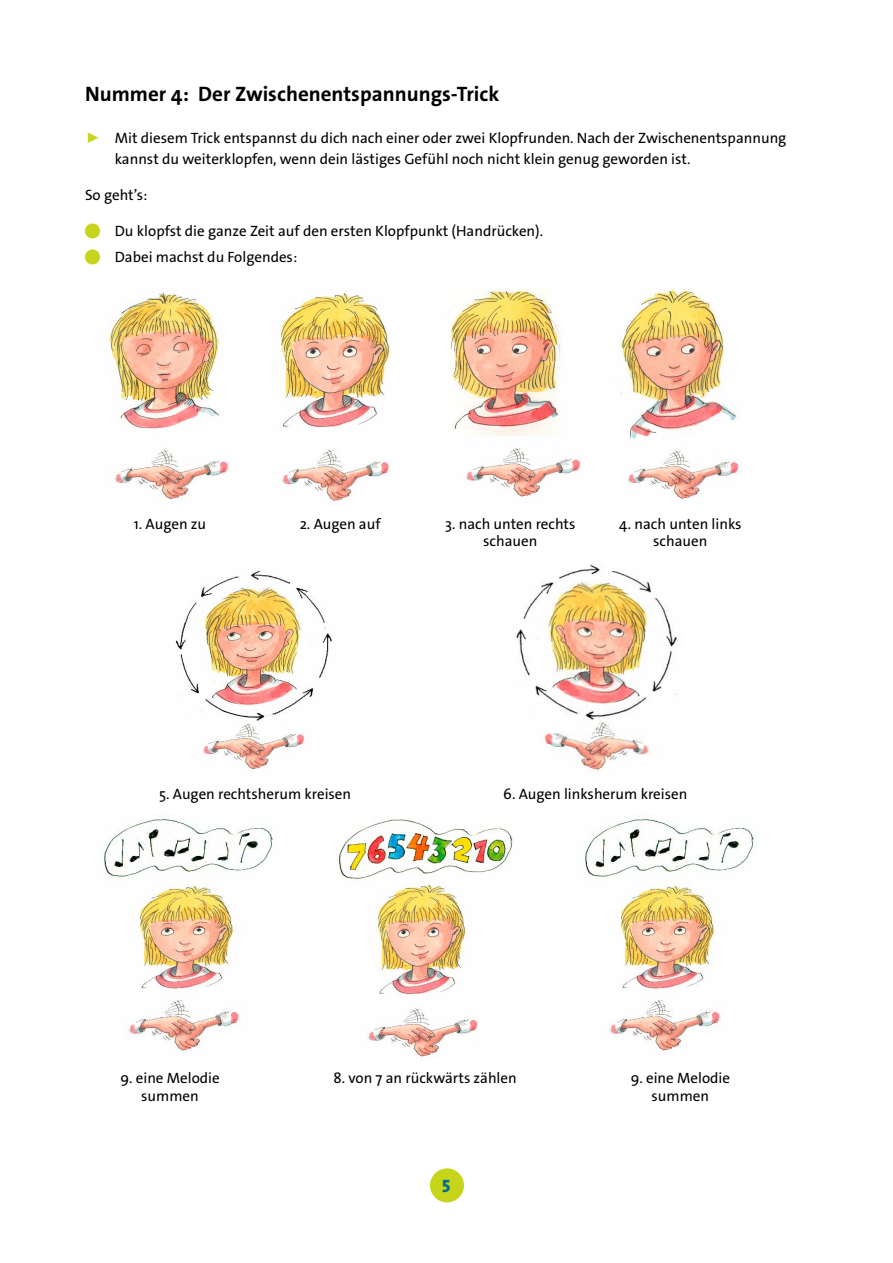
<style>
.page{position:relative;width:893px;height:1263px;background:#fff}
.page>*{position:absolute;margin:0;border:0;box-sizing:border-box;transform-origin:0 0}
.t1{font:700 21px "The Sans Os F";color:#000}
.t2{font:800 18px "The Sans Os F";color:#006e8e}
.t3{font:15px/17.2px "The Sans Os F";color:#000;text-align:center}
.s1{color:#c7d41c}
</style>
<div class="page">
<div style="left:430px;top:1168px;width:34px;height:34px;background:#c7d41c;border-radius:50%"></div>
<img style="left:109px;top:292px;width:120px;height:208px">
<img style="left:280px;top:291px;width:110px;height:211px">
<img style="left:448px;top:289px;width:133px;height:208px">
<img style="left:620px;top:289px;width:119px;height:210px">
<img style="left:175px;top:570px;width:157px;height:200px">
<img style="left:516px;top:565px;width:161px;height:207px">
<img style="left:103px;top:818px;width:170px;height:233px">
<img style="left:337px;top:819px;width:176px;height:238px">
<img style="left:584px;top:818px;width:170px;height:233px">
<h1 class="t1" style="left:85px;top:80px;width:416px">Nummer 4: Der Zwischenentspannungs-Trick</h1>
<p class="t3" style="left:115px;top:128px;width:673px;line-height:21px;text-align:left;text-indent:-30px"><span class="s1">▶</span> Mit diesem Trick entspannst du dich nach einer oder zwei Klopfrunden. Nach der Zwischenentspannung kannst du weiterklopfen, wenn dein lästiges Gefühl noch nicht klein genug geworden ist.</p>
<p class="t3" style="left:85px;top:187px;width:64px">So geht’s:</p>
<p class="t3" style="left:85px;top:223px;width:460px"><span class="s1">●</span> Du klopfst die ganze Zeit auf den ersten Klopfpunkt (Handrücken).</p>
<p class="t3" style="left:85px;top:248px;width:214px"><span class="s1">●</span> Dabei machst du Folgendes:</p>
<p class="t3" style="left:134px;top:516px;width:74px">1. Augen zu</p>
<p class="t3" style="left:300px;top:516px;width:82px">2. Augen auf</p>
<p class="t3" style="left:445px;top:516px;width:132px">3. nach unten rechts schauen</p>
<p class="t3" style="left:619px;top:516px;width:124px">4. nach unten links schauen</p>
<p class="t3" style="left:159px;top:785px;width:194px">5. Augen rechtsherum kreisen</p>
<p class="t3" style="left:503px;top:785px;width:186px">6. Augen linksherum kreisen</p>
<p class="t3" style="left:120px;top:1068px;width:101px;line-height:18px">9. eine Melodie summen</p>
<p class="t3" style="left:334px;top:1069px;width:185px">8. von 7 an rückwärts zählen</p>
<p class="t3" style="left:631px;top:1068px;width:101px;line-height:18px">9. eine Melodie summen</p>
<p class="t2" style="left:442px;top:1174px;width:10px">5</p>
</div>
